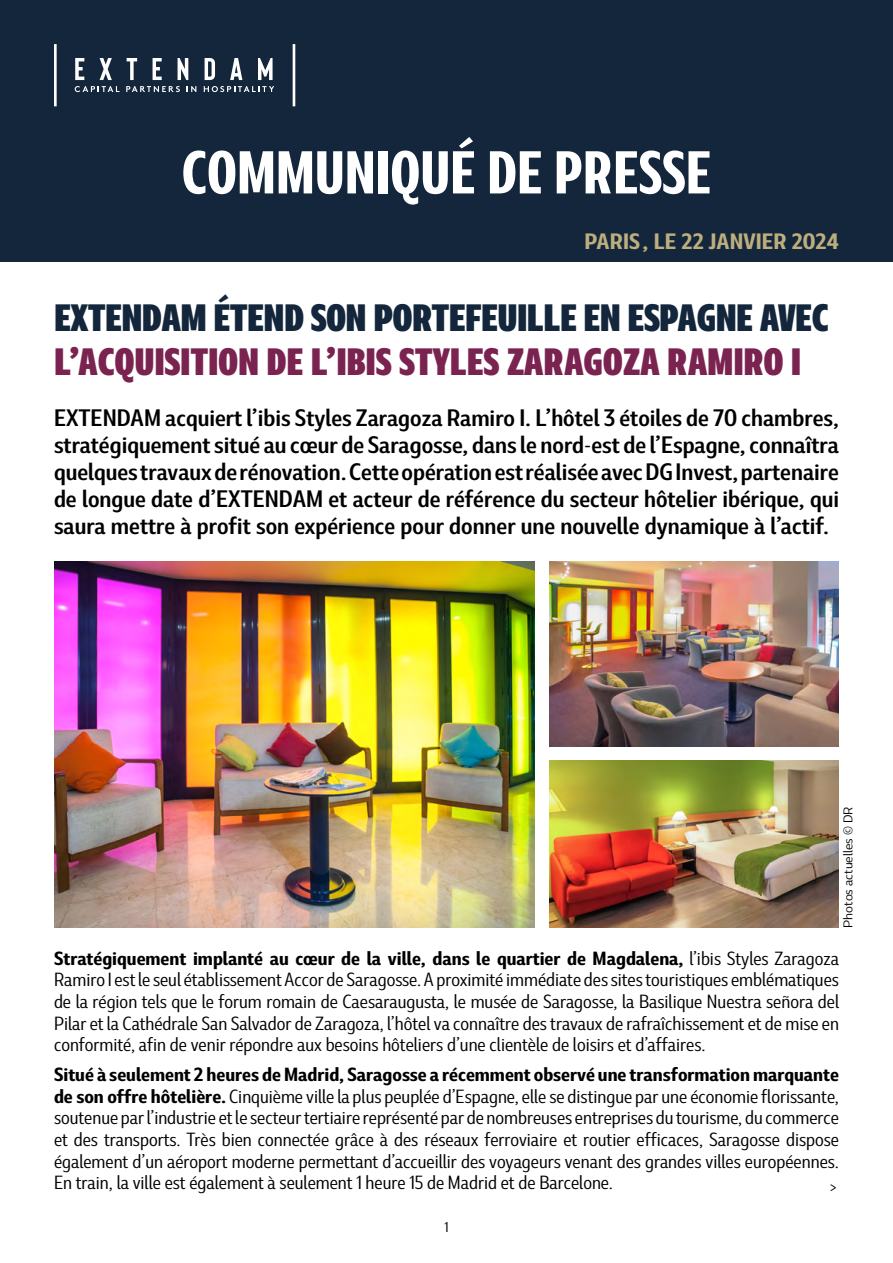
<style>
.page{position:relative;width:893px;height:1263px;background:#fff}
.page>*{position:absolute;margin:0;border:0;box-sizing:border-box;transform-origin:0 0}
.t1{font:700 condensed 57px "Marble Display";color:#fff}
.t2{font:800 condensed 36px "Marble Display";letter-spacing:-.01em;color:#7b2350;scale:.96 1}
.t3{font:800 condensed 36px "Marble Display";letter-spacing:-.02em;color:#13263b;scale:.96 1}
.t4{font:600 22.5px/27px "Marble Display";color:#000;text-align:justify}
.t5{font:700 21px "Marble Display";color:#bdae7e}
.t6{font:18px/21.6px "Marble Display";color:#000;text-align:justify}
.t7{font:13.5px "Marble Display";color:#000}
.t8{font:expanded 12px "Marble Display";color:#000}
.s1{font-weight:700}
</style>
<div class="page">
<div style="left:0;top:0;width:893px;height:261px;background:#13263b"></div>
<hr style="left:293px;top:44px;width:2px;height:62px;background:#fff">
<hr style="left:54px;top:44px;width:3px;height:62px;background:#fff">
<svg style="left:75px;top:58px;width:9px;height:22px"></svg>
<svg style="left:100px;top:58px;width:12px;height:22px"></svg>
<svg style="left:127px;top:58px;width:10px;height:22px"></svg>
<svg style="left:153px;top:58px;width:9px;height:22px"></svg>
<svg style="left:178px;top:58px;width:10px;height:22px"></svg>
<svg style="left:205px;top:58px;width:10px;height:22px"></svg>
<svg style="left:230px;top:58px;width:12px;height:22px"></svg>
<svg style="left:258px;top:58px;width:15px;height:22px"></svg>
<svg style="left:75px;top:86px;width:45px;height:6px"></svg>
<svg style="left:126px;top:86px;width:54px;height:6px"></svg>
<svg style="left:187px;top:86px;width:9px;height:6px"></svg>
<svg style="left:204px;top:86px;width:70px;height:6px"></svg>
<img style="left:550px;top:561px;width:289px;height:185px">
<img style="left:550px;top:760px;width:289px;height:168px">
<img style="left:54px;top:561px;width:480px;height:366px">
<h1 class="t1" style="left:182px;top:123px;width:531px">COMMUNIQUÉ DE PRESSE</h1>
<p class="t5" style="left:584px;top:223px;width:256px">PARIS , LE 22 JANVIER 2024</p>
<h2 class="t3" style="left:54px;top:286px;width:808px">EXTENDAM ÉTEND SON PORTEFEUILLE EN ESPAGNE AVEC</h2>
<h2 class="t2" style="left:54px;top:329px;width:780px">L’ACQUISITION DE L’IBIS STYLES ZARAGOZA RAMIRO I</h2>
<p class="t4" style="left:54px;top:402px;width:787px">EXTENDAM acquiert l’ibis Styles Zaragoza Ramiro I. L’hôtel 3 étoiles de 70 chambres, stratégiquement situé au cœur de Saragosse, dans le nord-est de l’Espagne, connaîtra quelques travaux de rénovation. Cette opération est réalisée avec DG Invest, partenaire de longue date d’EXTENDAM et acteur de référence du secteur hôtelier ibérique, qui saura mettre à profit son expérience pour donner une nouvelle dynamique à l’actif.</p>
<p class="t8" style="left:838px;top:928px;width:123px;rotate:-90deg">Photos actuelles © DR</p>
<p class="t6" style="left:54px;top:946px;width:787px"><span class="s1">Stratégiquement implanté au cœur de la ville, dans le quartier de Magdalena,</span> l’ibis Styles Zaragoza Ramiro I est le seul établissement Accor de Saragosse. A proximité immédiate des sites touristiques emblématiques de la région tels que le forum romain de Caesaraugusta, le musée de Saragosse, la Basilique Nuestra señora del Pilar et la Cathédrale San Salvador de Zaragoza, l’hôtel va connaître des travaux de rafraîchissement et de mise en conformité, afin de venir répondre aux besoins hôteliers d’une clientèle de loisirs et d’affaires.</p>
<p class="t6" style="left:54px;top:1062px;width:786px"><span class="s1">Situé à seulement 2 heures de Madrid, Saragosse a récemment observé une transformation marquante de son offre hôtelière.</span> Cinquième ville la plus peuplée d’Espagne, elle se distingue par une économie florissante, soutenue par l’industrie et le secteur tertiaire représenté par de nombreuses entreprises du tourisme, du commerce et des transports. Très bien connectée grâce à des réseaux ferroviaire et routier efficaces, Saragosse dispose également d’un aéroport moderne permettant d’accueillir des voyageurs venant des grandes villes européennes.<br>En train, la ville est également à seulement 1 heure 15 de Madrid et de Barcelone.</p>
<p class="t6" style="left:830px;top:1175px;width:8px">&gt;</p>
<p class="t7" style="left:444px;top:1216px;width:6px">1</p>
</div>
